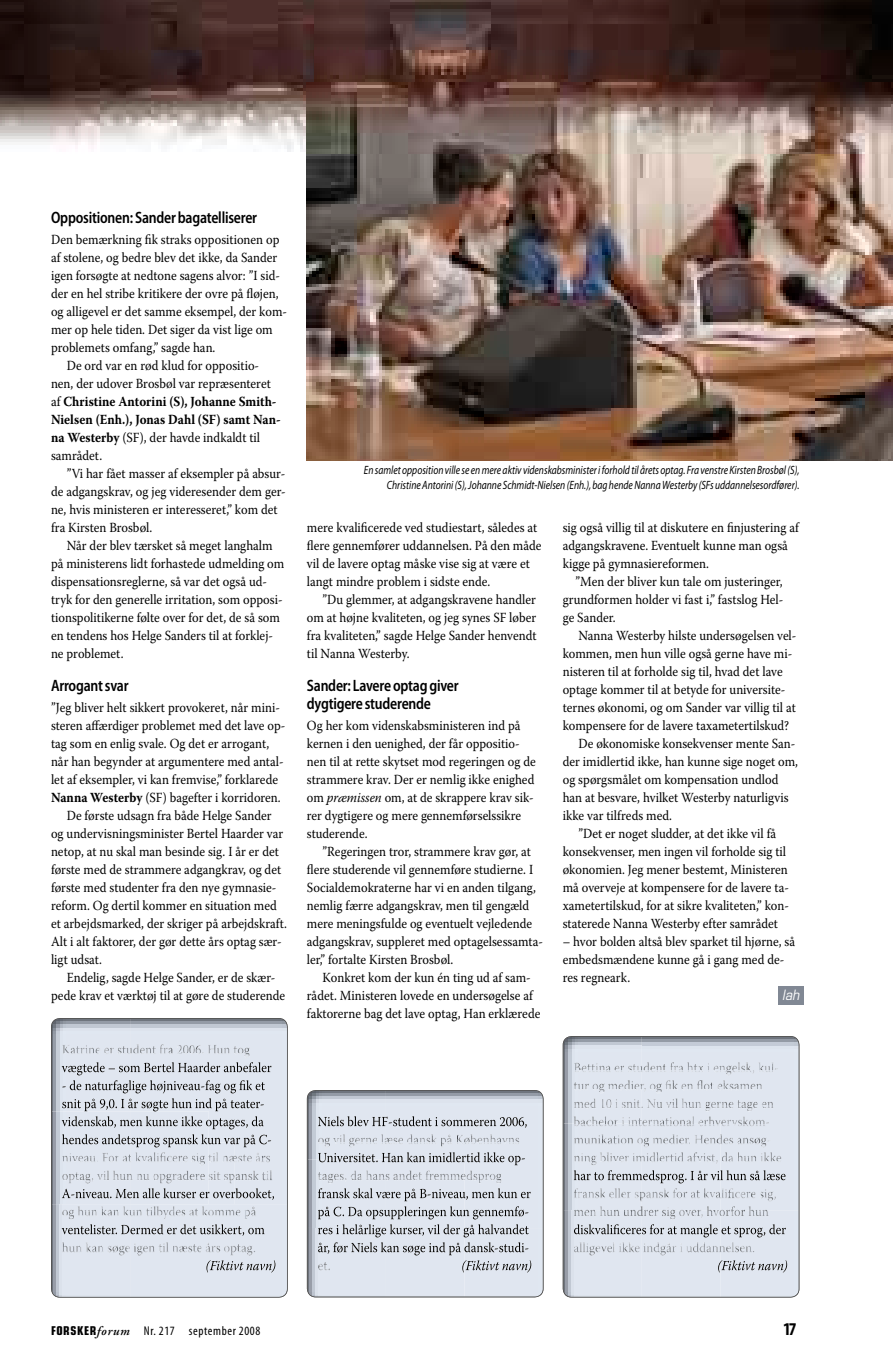
<style>
.page{position:relative;width:893px;height:1361px;background:#fff}
.page>*{position:absolute;margin:0;border:0;box-sizing:border-box;transform-origin:0 0}
.t1{font:700 condensed 18px "Myriad Pro";color:#000}
.t2{font:600 semi-condensed 16.5px/18px "Myriad Pro";letter-spacing:-.015em;color:#000;scale:.9 1}
.t3{font:13.8px/18px "Warnock Pro";color:#000;scale:.9 1}
.t4{font:700 13.8px "Warnock Pro";color:#000;scale:.9 1}
.t5{font:italic 13.8px "Eurostile LT Std";color:#fff;scale:.9 1}
.t6{font:condensed 12.75px "Myriad Pro";letter-spacing:.05em;color:#000}
.t7{font:italic 12px/15px "Myriad Pro";color:#000;text-align:right;scale:.8 1}
.s1{font-weight:400}
.s2{font-weight:700}
.s3{font-style:italic}
.s4{font-family:"Eurostile LT Std";font-weight:700;font-size:12.15px}
.s5{font-family:"Adobe Garamond Pro";font-weight:600;font-style:italic;font-stretch:normal}
</style>
<div class="page">
<div style="left:778px;top:986px;width:26px;height:18px;background:#818894"></div>
<img style="left:51px;top:1018px;width:236px;height:279px">
<img style="left:307px;top:1090px;width:236px;height:207px">
<img style="left:307px;top:83px;width:586px;height:378px">
<img style="left:563px;top:1036px;width:236px;height:261px">
<img style="left:0;top:0;width:315px;height:154px">
<img style="left:315px;top:0;width:578px;height:83px">
<img style="left:62px;top:1044px;width:155px;height:10px">
<img style="left:343px;top:1134px;width:153px;height:10px">
<img style="left:574px;top:1062px;width:200px;height:10px">
<img style="left:574px;top:1188px;width:192px;height:10px">
<img style="left:261px;top:1155px;width:11px;height:25px">
<p class="t2" style="left:51px;top:209px;width:231px">Oppositionen: Sander bagatelliserer</p>
<p class="t3" style="left:51px;top:230px;width:255px">Den bemærkning fik straks oppositionen op</p>
<p class="t3" style="left:51px;top:248px;width:253px">af stolene, og bedre blev det ikke, da Sander</p>
<p class="t3" style="left:51px;top:266px;width:256px">igen forsøgte at nedtone sagens alvor: ”I sid-</p>
<p class="t3" style="left:51px;top:284px;width:254px">der en hel stribe kritikere der ovre på fløjen,</p>
<p class="t3" style="left:51px;top:302px;width:264px">og alligevel er det samme eksempel, der kom-</p>
<p class="t3" style="left:51px;top:320px;width:248px">mer op hele tiden. Det siger da vist lige om</p>
<p class="t3" style="left:51px;top:338px;width:184px">problemets omfang,” sagde han.</p>
<p class="t3" style="left:67px;top:356px;width:215px">De ord var en rød klud for oppositio-</p>
<p class="t3" style="left:51px;top:374px;width:246px">nen, der udover Brosbøl var repræsenteret</p>
<p class="t4" style="left:51px;top:393px;width:252px"><span class="s1">af</span> Christine Antorini (S), Johanne Smith-</p>
<p class="t4" style="left:51px;top:411px;width:257px">Nielsen (Enh.), Jonas Dahl (SF) samt Nan-</p>
<p class="t3" style="left:51px;top:428px;width:234px"><span class="s2">na Westerby</span> (SF), der havde indkaldt til</p>
<p class="t3" style="left:51px;top:446px;width:58px">samrådet.</p>
<p class="t3" style="left:67px;top:464px;width:244px">”Vi har fået masser af eksempler på absur-</p>
<p class="t3" style="left:51px;top:482px;width:262px">de adgangskrav, og jeg videresender dem ger-</p>
<p class="t3" style="left:51px;top:500px;width:253px">ne, hvis ministeren er interesseret,” kom det</p>
<p class="t3" style="left:51px;top:518px;width:114px">fra Kirsten Brosbøl.</p>
<p class="t3" style="left:67px;top:536px;width:230px">Når der blev tærsket så meget langhalm</p>
<p class="t3" style="left:51px;top:554px;width:261px">på ministerens lidt forhastede udmelding om</p>
<p class="t3" style="left:51px;top:572px;width:242px">dispensationsreglerne, så var det også ud-</p>
<p class="t3" style="left:51px;top:590px;width:259px">tryk for den generelle irritation, som opposi-</p>
<p class="t3" style="left:51px;top:608px;width:256px">tionspolitikerne følte over for det, de så som</p>
<p class="t3" style="left:51px;top:626px;width:248px">en tendens hos Helge Sanders til at forklej-</p>
<p class="t3" style="left:51px;top:644px;width:82px">ne problemet.</p>
<p class="t2" style="left:51px;top:677px;width:88px">Arrogant svar</p>
<p class="t3" style="left:51px;top:698px;width:256px">”Jeg bliver helt sikkert provokeret, når mini-</p>
<p class="t3" style="left:51px;top:716px;width:262px">steren affærdiger problemet med det lave op-</p>
<p class="t3" style="left:51px;top:734px;width:244px">tag som en enlig svale. Og det er arrogant,</p>
<p class="t3" style="left:51px;top:752px;width:260px">når han begynder at argumentere med antal-</p>
<p class="t3" style="left:51px;top:770px;width:254px">let af eksempler, vi kan fremvise,” forklarede</p>
<p class="t3" style="left:51px;top:788px;width:257px"><span class="s2">Nanna Westerby</span> (SF) bagefter i korridoren.</p>
<p class="t3" style="left:67px;top:806px;width:229px">De første udsagn fra både Helge Sander</p>
<p class="t3" style="left:51px;top:824px;width:259px">og undervisningsminister Bertel Haarder var</p>
<p class="t3" style="left:51px;top:842px;width:255px">netop, at nu skal man besinde sig. I år er det</p>
<p class="t3" style="left:51px;top:860px;width:257px">første med de strammere adgangkrav, og det</p>
<p class="t3" style="left:51px;top:878px;width:252px">første med studenter fra den nye gymnasie-</p>
<p class="t3" style="left:51px;top:896px;width:253px">reform. Og dertil kommer en situation med</p>
<p class="t3" style="left:51px;top:914px;width:264px">et arbejdsmarked, der skriger på arbejdskraft.</p>
<p class="t3" style="left:51px;top:932px;width:258px">Alt i alt faktorer, der gør dette års optag sær-</p>
<p class="t3" style="left:51px;top:950px;width:58px">ligt udsat.</p>
<p class="t3" style="left:67px;top:968px;width:233px">Endelig, sagde Helge Sander, er de skær-</p>
<p class="t3" style="left:51px;top:986px;width:262px">pede krav et værktøj til at gøre de studerende</p>
<p class="t7" style="left:364px;top:462px;width:546px">En samlet opposition ville se en mere aktiv videnskabsminister i forhold til årets optag. Fra venstre Kirsten Brosbøl (S),<br>Christine Antorini (S), Johanne Schmidt-Nielsen (Enh.), bag hende Nanna Westerby (SFs uddannelsesordfører).</p>
<p class="t3" style="left:307px;top:518px;width:262px">mere kvalificerede ved studiestart, således at flere gennemfører uddannelsen. På den måde vil de lavere optag måske vise sig at være et langt mindre problem i sidste ende.</p>
<p class="t3" style="left:307px;top:590px;width:257px;text-align:justify;text-indent:16px">”Du glemmer, at adgangskravene handler om at højne kvaliteten, og jeg synes SF løber fra kvaliteten,” sagde Helge Sander henvendt til Nanna Westerby.</p>
<p class="t2" style="left:307px;top:677px;width:170px">Sander: Lavere optag giver dygtigere studerende</p>
<p class="t3" style="left:307px;top:716px;width:256px">Og her kom videnskabsministeren ind på kernen i den uenighed, der får oppositio&shy;nen til at rette skytset mod regeringen og de strammere krav. Der er nemlig ikke enighed om <span class="s3">præmissen</span> om, at de skrappere krav sik&shy;rer dygtigere og mere gennemførselssikre studerende.</p>
<p class="t3" style="left:307px;top:842px;width:264px;text-indent:16px">”Regeringen tror, strammere krav gør, at flere studerende vil gennemføre studierne. I Socialdemokraterne har vi en anden tilgang, nemlig færre adgangskrav, men til gengæld mere meningsfulde og eventuelt vejledende adgangskrav, suppleret med optagelsessamta&shy;ler,” fortalte Kirsten Brosbøl.</p>
<p class="t3" style="left:307px;top:968px;width:261px;text-align:center">Konkret kom der kun én ting ud af sam&shy;rådet. Ministeren lovede en undersøgelse af faktorerne bag det lave optag, Han erklærede</p>
<p class="t3" style="left:563px;top:518px;width:264px">sig også villig til at diskutere en finjustering af adgangskravene. Eventuelt kunne man også kigge på gymnasiereformen.</p>
<p class="t3" style="left:563px;top:572px;width:247px;text-align:justify;text-indent:13px">”Men der bliver kun tale om justeringer, grundformen holder vi fast i,” fastslog Hel&shy;ge Sander.</p>
<p class="t3" style="left:578px;top:626px;width:244px">Nanna Westerby hilste undersøgelsen vel-</p>
<p class="t3" style="left:563px;top:644px;width:257px">kommen, men hun ville også gerne have mi-</p>
<p class="t3" style="left:563px;top:662px;width:246px">nisteren til at forholde sig til, hvad det lave</p>
<p class="t3" style="left:563px;top:680px;width:249px">optage kommer til at betyde for universite-</p>
<p class="t3" style="left:563px;top:698px;width:261px">ternes økonomi, og om Sander var villig til at</p>
<p class="t3" style="left:563px;top:716px;width:253px">kompensere for de lavere taxametertilskud?</p>
<p class="t3" style="left:578px;top:734px;width:243px">De økonomiske konsekvenser mente San-</p>
<p class="t3" style="left:563px;top:752px;width:263px">der imidlertid ikke, han kunne sige noget om,</p>
<p class="t3" style="left:563px;top:770px;width:241px">og spørgsmålet om kompensation undlod</p>
<p class="t3" style="left:563px;top:788px;width:252px">han at besvare, hvilket Westerby naturligvis</p>
<p class="t3" style="left:563px;top:806px;width:123px">ikke var tilfreds med.</p>
<p class="t3" style="left:578px;top:824px;width:221px">”Det er noget sludder, at det ikke vil få</p>
<p class="t3" style="left:563px;top:842px;width:250px">konsekvenser, men ingen vil forholde sig til</p>
<p class="t3" style="left:563px;top:860px;width:252px">økonomien. Jeg mener bestemt, Ministeren</p>
<p class="t3" style="left:563px;top:878px;width:253px">må overveje at kompensere for de lavere ta-</p>
<p class="t3" style="left:563px;top:896px;width:253px">xametertilskud, for at sikre kvaliteten,” kon-</p>
<p class="t3" style="left:563px;top:914px;width:241px">staterede Nanna Westerby efter samrådet</p>
<p class="t3" style="left:563px;top:932px;width:260px">– hvor bolden altså blev sparket til hjørne, så embedsmændene kunne gå i gang med de&shy;res regneark.</p>
<p class="t5" style="left:782px;top:986px;width:21px">lah</p>
<p class="t6" style="left:51px;top:1323px;width:211px"><span class="s4">FORSKER</span><span class="s5">forum</span> Nr. 217 september 2008</p>
<h1 class="t1" style="left:783px;top:1317px;width:15px">17</h1>
</div>
